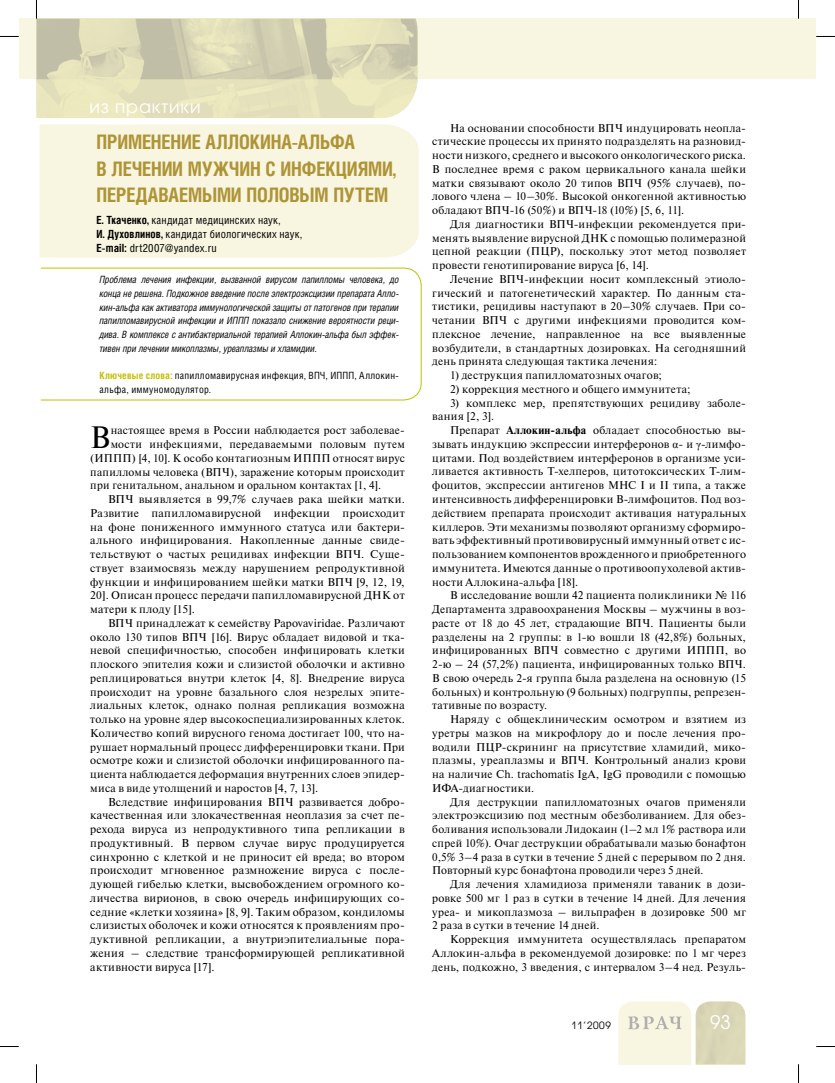
<style>
.page{position:relative;width:835px;height:1083px;background:#fff}
.page>*{position:absolute;margin:0;border:0;box-sizing:border-box;transform-origin:0 0}
.t1{font:30.88px "Newton C";color:#000}
.t2{font:700 20px/26.2px "Helios Cond";letter-spacing:-.01em;color:#af9436}
.t3{font:18.75px "Avant Garde Gothic C";color:#fff}
.t4{font:17.5px "Avant Garde Gothic C";letter-spacing:.05em;color:#fff}
.t5{font:11.5px/13.8px "Newton C";letter-spacing:.025em;color:#000;text-align:justify}
.t6{font:11.25px/13.8px "Newton C";letter-spacing:.025em;color:#000;text-align:justify}
.t7{font:11.25px/13.8px "Helios Cond";letter-spacing:.015em;color:#000}
.t8{font:italic 10px/13.8px "Helios Cond";letter-spacing:-.01em;color:#000;text-align:justify;scale:.95 1}
.t9{font:10px/13.8px "Helios Cond";letter-spacing:.02em;color:#000}
.t10{font:10px "Avant Garde Gothic C";letter-spacing:.05em;color:#000}
.s1{font-weight:700}
.s2{font-weight:700;color:#c4bf00}
.s3{font-family:"Times New Roman"}
</style>
<div class="page">
<div style="left:19px;top:19px;width:17px;height:60px;background:#f8f6e0"></div>
<div style="left:36px;top:19px;width:780px;height:60px;background:#f8f6e0"></div>
<svg style="left:618px;top:1001px;width:127px;height:63px;background:#eae8d0"></svg>
<img style="left:36px;top:19px;width:381px;height:99px">
<div style="left:39px;top:124px;width:380px;height:134px;background:#f8f6e0"></div>
<svg style="left:40px;top:267px;width:382px;height:134px"></svg>
<svg style="left:0;top:36px;width:19px;height:1px"></svg>
<svg style="left:816px;top:36px;width:19px;height:1px"></svg>
<svg style="left:0;top:1046px;width:19px;height:1px"></svg>
<svg style="left:816px;top:1046px;width:19px;height:1px"></svg>
<svg style="left:36px;top:0;width:1px;height:19px"></svg>
<svg style="left:36px;top:1064px;width:1px;height:19px"></svg>
<svg style="left:797px;top:0;width:2px;height:19px"></svg>
<svg style="left:798px;top:1064px;width:1px;height:19px"></svg>
<h3 class="t4" style="left:89px;top:96px;width:112px">из практики</h3>
<h2 class="t2" style="left:97px;top:129px;width:301px">ПРИМЕНЕНИЕ АЛЛОКИНА-АЛЬФА<br>В ЛЕЧЕНИИ МУЖЧИН С ИНФЕКЦИЯМИ,<br>ПЕРЕДАВАЕМЫМИ ПОЛОВЫМ ПУТЕМ</h2>
<p class="t7" style="left:97px;top:213px;width:207px"><span class="s1">Е. Ткаченко,</span> кандидат медицинских наук,<br><span class="s1">И. Духовлинов,</span> кандидат биологических наук,<br><span class="s1">E-mail:</span> drt2007@yandex.ru</p>
<p class="t8" style="left:99px;top:272px;width:317px">Проблема лечения инфекции, вызванной вирусом папилломы человека, до конца не решена. Подкожное введение после электроэксцизии препарата Алло&shy;кин-альфа как активатора иммунологической защиты от патогенов при терапии папилломавирусной инфекции и ИППП показало снижение вероятности реци&shy;дива. В комплексе с антибактериальной терапией Аллокин-альфа был эффек&shy;тивен при лечении микоплазмы, уреаплазмы и хламидии.</p>
<p class="t9" style="left:99px;top:369px;width:301px"><span class="s2">Ключевые слова:</span> папилломавирусная инфекция, ВПЧ, ИППП, Аллокин&shy;альфа, иммуномодулятор.</p>
<h1 class="t1" style="left:90px;top:421px;width:22px">В</h1>
<p class="t6" style="left:111px;top:424px;width:296px">настоящее время в России наблюдается рост заболевае-</p>
<p class="t6" style="left:111px;top:437px;width:296px">мости инфекциями, передаваемыми половым путем</p>
<p class="t6" style="left:90px;top:451px;width:316px">(ИППП) [4, 10]. К особо контагиозным ИППП относят вирус</p>
<p class="t6" style="left:90px;top:465px;width:316px">папилломы человека (ВПЧ), заражение которым происходит</p>
<p class="t6" style="left:90px;top:479px;width:292px">при генитальном, анальном и оральном контактах [1, 4].</p>
<p class="t6" style="left:108px;top:492px;width:298px">ВПЧ выявляется в 99,7% случаев рака шейки матки.</p>
<p class="t6" style="left:90px;top:506px;width:316px">Развитие папилломавирусной инфекции происходит</p>
<p class="t6" style="left:90px;top:520px;width:316px">на фоне пониженного иммунного статуса или бактери-</p>
<p class="t6" style="left:90px;top:534px;width:316px">ального инфицирования. Накопленные данные свиде-</p>
<p class="t6" style="left:90px;top:547px;width:316px">тельствуют о частых рецидивах инфекции ВПЧ. Суще-</p>
<p class="t6" style="left:90px;top:561px;width:316px">ствует взаимосвязь между нарушением репродуктивной</p>
<p class="t6" style="left:90px;top:575px;width:316px">функции и инфицированием шейки матки ВПЧ [9, 12, 19,</p>
<p class="t6" style="left:90px;top:589px;width:316px">20]. Описан процесс передачи папилломавирусной ДНК от</p>
<p class="t6" style="left:90px;top:602px;width:106px">матери к плоду [15].</p>
<p class="t6" style="left:108px;top:616px;width:298px">ВПЧ принадлежат к семейству Papovaviridae. Различают</p>
<p class="t6" style="left:90px;top:630px;width:316px">около 130 типов ВПЧ [16]. Вирус обладает видовой и тка-</p>
<p class="t6" style="left:90px;top:644px;width:316px">невой специфичностью, способен инфицировать клетки</p>
<p class="t6" style="left:90px;top:657px;width:316px">плоского эпителия кожи и слизистой оболочки и активно</p>
<p class="t6" style="left:90px;top:671px;width:316px">реплицироваться внутри клеток [4, 8]. Внедрение вируса</p>
<p class="t6" style="left:90px;top:685px;width:316px">происходит на уровне базального слоя незрелых эпите-</p>
<p class="t6" style="left:90px;top:699px;width:316px">лиальных клеток, однако полная репликация возможна</p>
<p class="t6" style="left:90px;top:712px;width:316px">только на уровне ядер высокоспециализированных клеток.</p>
<p class="t6" style="left:90px;top:726px;width:316px">Количество копий вирусного генома достигает 100, что на-</p>
<p class="t6" style="left:90px;top:740px;width:316px">рушает нормальный процесс дифференцировки ткани. При</p>
<p class="t6" style="left:90px;top:754px;width:316px">осмотре кожи и слизистой оболочки инфицированного па-</p>
<p class="t6" style="left:90px;top:767px;width:316px">циента наблюдается деформация внутренних слоев эпидер-</p>
<p class="t6" style="left:90px;top:781px;width:229px">миса в виде утолщений и наростов [4, 7, 13].</p>
<p class="t5" style="left:90px;top:795px;width:316px;text-indent:18px">Вследствие инфицирования ВПЧ развивается добро&shy;качественная или злокачественная неоплазия за счет пе&shy;рехода вируса из непродуктивного типа репликации в продуктивный. В первом случае вирус продуцируется синхронно с клеткой и не приносит ей вреда; во втором происходит мгновенное размножение вируса с после&shy;дующей гибелью клетки, высвобождением огромного ко&shy;личества вирионов, в свою очередь инфицирующих со&shy;седние «клетки хозяина» [8, 9]. Таким образом, кондиломы слизистых оболочек и кожи относятся к проявлениям про&shy;дуктивной репликации, а внутриэпителиальные пора&shy;жения – следствие трансформирующей репликативной активности вируса [17].</p>
<p class="t6" style="left:432px;top:121px;width:315px;text-indent:18px">На основании способности ВПЧ индуцировать неопла&shy;стические процессы их принято подразделять на разновид&shy;ности низкого, среднего и высокого онкологического риска.<br>В последнее время с раком цервикального канала шейки матки связывают около 20 типов ВПЧ (95% случаев), по&shy;лового члена – 10–30%. Высокой онкогенной активностью обладают ВПЧ-16 (50%) и ВПЧ-18 (10%) [5, 6, 11].</p>
<p class="t6" style="left:432px;top:217px;width:315px;text-indent:18px">Для диагностики ВПЧ-инфекции рекомендуется при&shy;менять выявление вирусной ДНК c помощью полимеразной цепной реакции (ПЦР), поскольку этот метод позволяет провести генотипирование вируса [6, 14].</p>
<p class="t6" style="left:432px;top:272px;width:315px;text-indent:18px">Лечение ВПЧ-инфекции носит комплексный этиоло&shy;гический и патогенетический характер. По данным ста&shy;тистики, рецидивы наступают в 20–30% случаев. При со&shy;четании ВПЧ с другими инфекциями проводится ком&shy;плексное лечение, направленное на все выявленные возбудители, в стандартных дозировках. На сегодняшний день принята следующая тактика лечения:</p>
<p class="t6" style="left:450px;top:368px;width:213px">1) деструкция папилломатозных очагов;</p>
<p class="t6" style="left:450px;top:382px;width:242px">2) коррекция местного и общего иммунитета;</p>
<p class="t6" style="left:432px;top:396px;width:315px;text-indent:18px">3) комплекс мер, препятствующих рецидиву заболе&shy;вания [2, 3].</p>
<p class="t6" style="left:432px;top:423px;width:315px;text-indent:18px">Препарат <span class="s1">Аллокин-альфа</span> обладает способностью вы&shy;зывать индукцию экспрессии интерферонов <span class="s3">α</span>- и <span class="s3">γ</span>-лимфо&shy;цитами. Под воздействием интерферонов в организме уси&shy;ливается активность Т-хелперов, цитотоксических T-лим&shy;фоцитов, экспрессии антигенов МНС I и II типа, а также интенсивность дифференцировки В-лимфоцитов. Под воз&shy;действием препарата происходит активация натуральных киллеров. Эти механизмы позволяют организму сформиро&shy;вать эффективный противовирусный иммунный ответ с ис&shy;пользованием компонентов врожденного и приобретенного иммунитета. Имеются данные о противоопухолевой актив&shy;ности Аллокина-альфа [18].</p>
<p class="t6" style="left:432px;top:588px;width:315px;text-indent:18px">В исследование вошли 42 пациента поликлиники № 116<br>Департамента здравоохранения Москвы – мужчины в воз&shy;расте от 18 до 45 лет, страдающие ВПЧ. Пациенты были разделены на 2 группы: в 1-ю вошли 18 (42,8%) больных, инфицированных ВПЧ совместно с другими ИППП, во 2-ю – 24 (57,2%) пациента, инфицированных только ВПЧ.<br>В свою очередь 2-я группа была разделена на основную (15 больных) и контрольную (9 больных) подгруппы, репрезен&shy;тативные по возрасту.</p>
<p class="t6" style="left:432px;top:712px;width:315px;text-indent:18px">Наряду с общеклиническим осмотром и взятием из уретры мазков на микрофлору до и после лечения про&shy;водили ПЦР-скрининг на присутствие хламидий, мико&shy;плазмы, уреаплазмы и ВПЧ. Контрольный анализ крови на наличие Ch. trachomatis IgA, IgG проводили с помощью ИФА-диагностики.</p>
<p class="t6" style="left:432px;top:795px;width:315px;text-indent:18px">Для деструкции папилломатозных очагов применяли электроэксцизию под местным обезболиванием. Для обез&shy;боливания использовали Лидокаин (1–2 мл 1% раствора или спрей 10%). Очаг деструкции обрабатывали мазью бонафтон 0,5% 3–4 раза в сутки в течение 5 дней с перерывом по 2 дня.<br>Повторный курс бонафтона проводили через 5 дней.</p>
<p class="t6" style="left:432px;top:877px;width:315px;text-indent:18px">Для лечения хламидиоза применяли таваник в дози&shy;ровке 500 мг 1 раз в сутки в течение 14 дней. Для лечения уреа- и микоплазмоза – вильпрафен в дозировке 500 мг 2 раза в сутки в течение 14 дней.</p>
<p class="t6" style="left:432px;top:932px;width:315px;text-indent:18px">Коррекция иммунитета осуществлялась препаратом Аллокин-альфа в рекомендуемой дозировке: по 1 мг через день, подкожно, 3 введения, с интервалом 3–4 нед. Резуль-</p>
<p class="t10" style="left:571px;top:1019px;width:41px">11’2009</p>
<h3 class="t3" style="left:710px;top:1011px;width:22px">93</h3>
</div>
